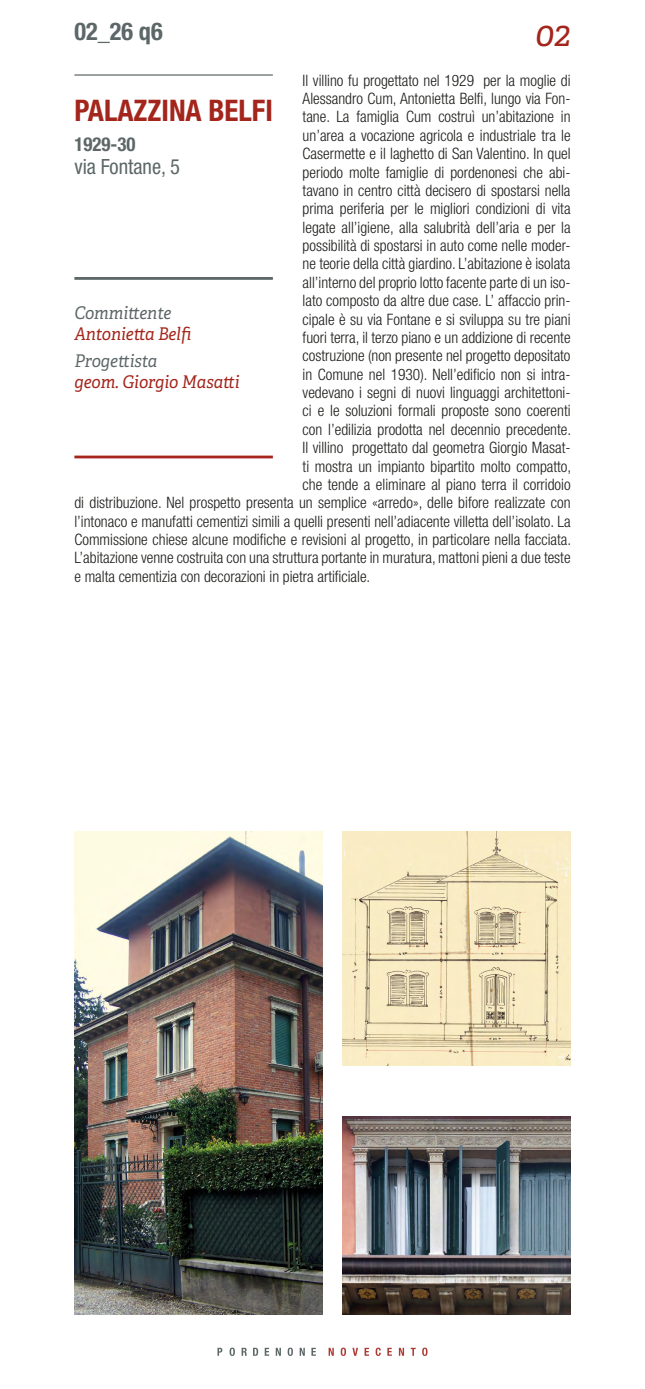
<style>
.page{position:relative;width:645px;height:1389px;background:#fff}
.page>*{position:absolute;margin:0;border:0;box-sizing:border-box;transform-origin:0 0}
.t1{font:italic 35px "Adelle";color:#a3251b;scale:.96 1}
.t2{font:700 condensed 29.75px "Helvetica Neue LT Std";color:#a3251b}
.t3{font:700 condensed 24.5px "Helvetica Neue LT Std";color:#5d6767}
.t4{font:condensed 21px "Helvetica Neue LT Std";color:#5d6767}
.t5{font:700 condensed 19.25px "Helvetica Neue LT Std";color:#5d6767}
.t6{font:italic 17.5px "Adelle";color:#a3251b;scale:.93 1}
.t7{font:italic 17.5px "Adelle";color:#5d6767;scale:.93 1}
.schede{font:300 condensed 15.75px "Helvetica Neue LT Std";color:#1d1d1b}
.s1{font-weight:400}
</style>
<div class="page">
<svg style="left:329px;top:1348px;width:98px;height:8px"></svg>
<svg style="left:217px;top:1348px;width:99px;height:8px"></svg>
<hr style="left:74px;top:277px;width:199px;height:3px;background:#5d6767">
<hr style="left:74px;top:74px;width:199px;height:2px;background:#5d6767">
<hr style="left:74px;top:456px;width:199px;height:2px;background:#a3251b">
<img style="left:74px;top:832px;width:248px;height:483px">
<img style="left:342px;top:832px;width:228px;height:233px">
<img style="left:342px;top:1116px;width:228px;height:199px">
<p class="t3" style="left:74px;top:16px;width:90px">02<span class="s1">_</span>26 q6</p>
<p class="t1" style="left:535px;top:12px;width:38px">02</p>
<p class="schede" style="left:303px;top:71px;width:269px">Il villino fu progettato nel 1929 per la moglie di</p>
<p class="schede" style="left:303px;top:89px;width:269px">Alessandro Cum, Antonietta Belfi, lungo via Fon-</p>
<p class="schede" style="left:303px;top:108px;width:269px">tane. La famiglia Cum costruì un’abitazione in</p>
<p class="schede" style="left:303px;top:126px;width:269px">un’area a vocazione agricola e industriale tra le</p>
<p class="schede" style="left:303px;top:145px;width:269px">Casermette e il laghetto di San Valentino. In quel</p>
<p class="schede" style="left:303px;top:163px;width:269px">periodo molte famiglie di pordenonesi che abi-</p>
<p class="schede" style="left:303px;top:181px;width:269px">tavano in centro città decisero di spostarsi nella</p>
<p class="schede" style="left:303px;top:200px;width:269px">prima periferia per le migliori condizioni di vita</p>
<p class="schede" style="left:303px;top:218px;width:269px">legate all’igiene, alla salubrità dell’aria e per la</p>
<p class="schede" style="left:303px;top:236px;width:269px">possibilità di spostarsi in auto come nelle moder-</p>
<p class="schede" style="left:303px;top:255px;width:269px">ne teorie della città giardino. L’abitazione è isolata</p>
<p class="schede" style="left:303px;top:273px;width:269px">all’interno del proprio lotto facente parte di un iso-</p>
<p class="schede" style="left:303px;top:292px;width:269px">lato composto da altre due case. L’ affaccio prin-</p>
<p class="schede" style="left:303px;top:310px;width:269px">cipale è su via Fontane e si sviluppa su tre piani</p>
<p class="schede" style="left:303px;top:328px;width:269px">fuori terra, il terzo piano e un addizione di recente</p>
<p class="schede" style="left:303px;top:347px;width:269px">costruzione (non presente nel progetto depositato</p>
<p class="schede" style="left:303px;top:365px;width:269px">in Comune nel 1930). Nell’edificio non si intra-</p>
<p class="schede" style="left:303px;top:383px;width:269px">vedevano i segni di nuovi linguaggi architettoni-</p>
<p class="schede" style="left:303px;top:402px;width:269px">ci e le soluzioni formali proposte sono coerenti</p>
<p class="schede" style="left:303px;top:420px;width:270px">con l’edilizia prodotta nel decennio precedente.</p>
<p class="schede" style="left:303px;top:439px;width:269px">Il villino progettato dal geometra Giorgio Masat-</p>
<p class="schede" style="left:303px;top:457px;width:270px">ti mostra un impianto bipartito molto compatto,</p>
<p class="schede" style="left:303px;top:475px;width:269px">che tende a eliminare al piano terra il corridoio</p>
<p class="schede" style="left:74px;top:494px;width:498px">di distribuzione. Nel prospetto presenta un semplice «arredo», delle bifore realizzate con</p>
<p class="schede" style="left:74px;top:512px;width:498px">l’intonaco e manufatti cementizi simili a quelli presenti nell’adiacente villetta dell’isolato. La</p>
<p class="schede" style="left:74px;top:530px;width:498px">Commissione chiese alcune modifiche e revisioni al progetto, in particolare nella facciata.</p>
<p class="schede" style="left:74px;top:549px;width:498px">L’abitazione venne costruita con una struttura portante in muratura, mattoni pieni a due teste</p>
<p class="schede" style="left:74px;top:567px;width:297px">e malta cementizia con decorazioni in pietra artificiale.</p>
<p class="t2" style="left:74px;top:92px;width:200px">PALAZZINA BELFI</p>
<p class="t5" style="left:74px;top:132px;width:62px">1929-30</p>
<p class="t4" style="left:74px;top:154px;width:107px">via Fontane, 5</p>
<p class="t7" style="left:74px;top:302px;width:106px">Committente</p>
<p class="t6" style="left:74px;top:323px;width:127px">Antonietta Belfi</p>
<p class="t7" style="left:74px;top:350px;width:91px">Progettista</p>
<p class="t6" style="left:74px;top:371px;width:179px">geom. Giorgio Masatti</p>
</div>
